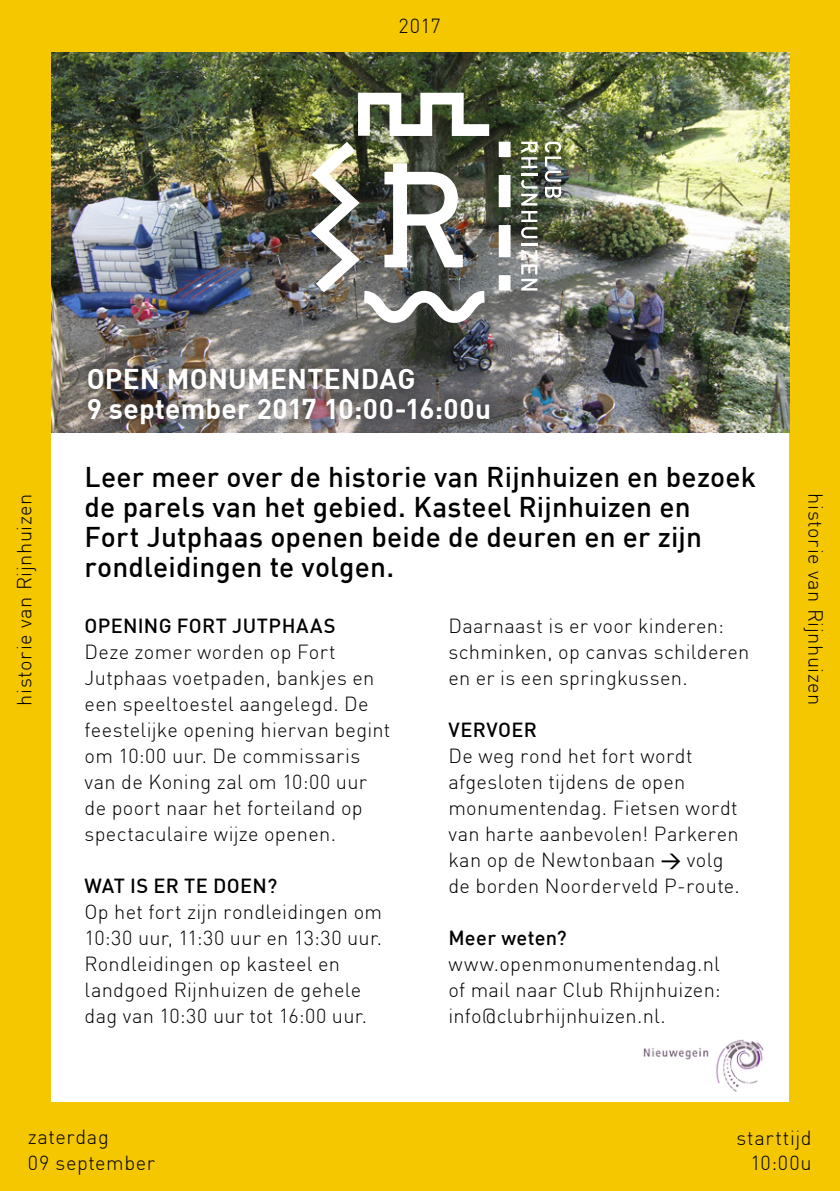
<style>
.page{position:relative;width:840px;height:1191px;background:#fff}
.page>*{position:absolute;margin:0;border:0;box-sizing:border-box;transform-origin:0 0}
.t1{font:500 28px/30px "DIN";letter-spacing:.005em;color:#000}
.t2{font:700 28px "DIN";letter-spacing:.005em;color:#fff}
.t3{font:300 20px/26px "DIN";letter-spacing:.015em;color:#000}
.t4{font:500 20px "DIN";letter-spacing:.02em;color:#000}
.t5{font:300 20px "DIN";letter-spacing:.035em;color:#000}
.s1{font-weight:500}
</style>
<div class="page">
<div style="left:0;top:0;width:839px;height:1191px;background:#f4c700"></div>
<div style="left:51px;top:52px;width:737px;height:1049px;background:#fff"></div>
<img style="left:51px;top:52px;width:737px;height:380px">
<svg style="left:544px;top:142px;width:17px;height:56px"></svg>
<svg style="left:521px;top:142px;width:16px;height:26px"></svg>
<svg style="left:521px;top:174px;width:16px;height:31px"></svg>
<svg style="left:521px;top:211px;width:16px;height:27px"></svg>
<hr style="left:521px;top:243px;width:16px;height:3px;background:#fff">
<svg style="left:521px;top:250px;width:16px;height:40px"></svg>
<img style="left:302px;top:87px;width:214px;height:242px">
<svg style="left:498px;top:175px;width:12px;height:91px"></svg>
<div style="left:498px;top:275px;width:12px;height:15px;background:#fff"></div>
<svg style="left:384px;top:163px;width:78px;height:104px"></svg>
<div style="left:78px;top:358px;width:421px;height:75px;background:#000;opacity:.5"></div>
<img style="left:643px;top:1039px;width:121px;height:53px">
<p class="t3" style="left:398px;top:12px;width:44px">2017</p>
<p class="t3" style="left:11px;top:705px;width:213px;rotate:-90deg">historie van Rijnhuizen</p>
<p class="t2" style="left:87px;top:360px;width:330px">OPEN MONUMENTENDAG</p>
<p class="t2" style="left:87px;top:390px;width:406px">9 september 2017 10:00-16:00u</p>
<p class="t1" style="left:84px;top:461px;width:672px">Leer meer over de historie van Rijnhuizen en bezoek de parels van het gebied. Kasteel Rijnhuizen en<br>Fort Jutphaas openen beide de deuren en er zijn rondleidingen te volgen.</p>
<p class="t4" style="left:84px;top:613px;width:252px">OPENING FORT JUTPHAAS</p>
<p class="t3" style="left:84px;top:638px;width:307px">Deze zomer worden op Fort<br>Jutphaas voetpaden, bankjes en een speeltoestel aangelegd. De feestelijke opening hiervan begint om 10:00 uur. De commissaris van de Koning zal om 10:00 uur de poort naar het forteiland op spectaculaire wijze openen.</p>
<p class="t4" style="left:84px;top:873px;width:194px">WAT IS ER TE DOEN?</p>
<p class="t3" style="left:84px;top:898px;width:299px">Op het fort zijn rondleidingen om<br>10:30 uur, 11:30 uur en 13:30 uur.</p>
<p class="t3" style="left:84px;top:950px;width:284px">Rondleidingen op kasteel en landgoed Rijnhuizen de gehele dag van 10:30 uur tot 16:00 uur.</p>
<p class="t3" style="left:448px;top:612px;width:302px">Daarnaast is er voor kinderen: schminken, op canvas schilderen en er is een springkussen.</p>
<p class="t4" style="left:448px;top:716px;width:90px">VERVOER</p>
<p class="t3" style="left:448px;top:742px;width:291px">De weg rond het fort wordt afgesloten tijdens de open monumentendag. Fietsen wordt van harte aanbevolen! Parkeren kan op de Newtonbaan <span class="s1">&gt;</span> volg</p>
<p class="t3" style="left:448px;top:872px;width:293px">de borden Noorderveld P-route.</p>
<p class="t4" style="left:448px;top:924px;width:120px">Meer weten?</p>
<p class="t3" style="left:448px;top:950px;width:273px">www.openmonumentendag.nl</p>
<p class="t3" style="left:448px;top:976px;width:273px">of mail naar Club Rhijnhuizen:</p>
<p class="t3" style="left:448px;top:1002px;width:219px">info@clubrhijnhuizen.nl.</p>
<p class="t3" style="left:828px;top:493px;width:213px;rotate:90deg">historie van Rijnhuizen</p>
<p class="t3" style="left:28px;top:1123px;width:83px">zaterdag</p>
<p class="t3" style="left:28px;top:1149px;width:129px">09 september</p>
<p class="t5" style="left:736px;top:1125px;width:77px">starttijd</p>
<p class="t3" style="left:750px;top:1150px;width:63px">10:00u</p>
</div>
